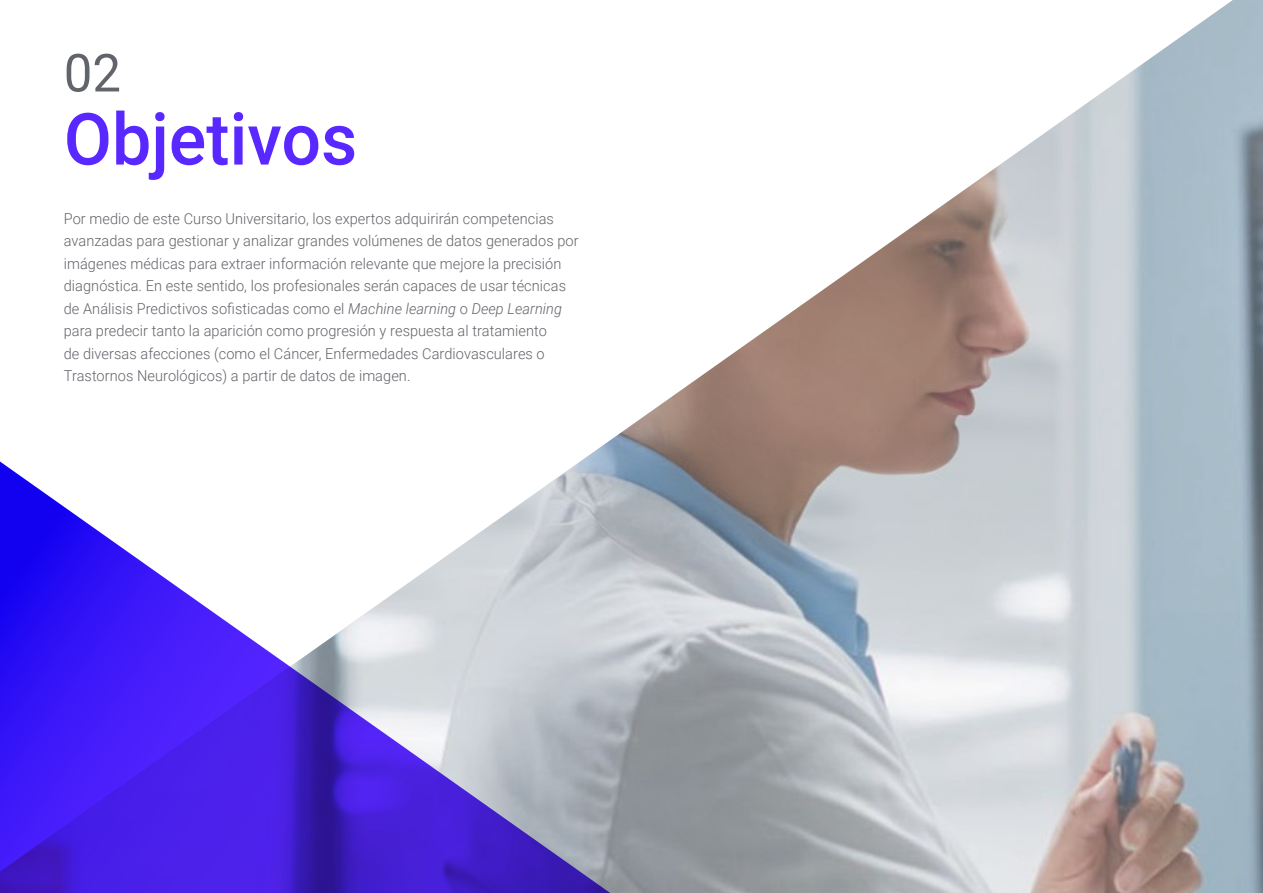
<style>
.page{position:relative;width:1263px;height:893px;background:#fff}
.page>*{position:absolute;margin:0;border:0;box-sizing:border-box;transform-origin:0 0}
.t1{font:500 72px "Roboto";color:#5927ff}
.t2{font:52.5px "Roboto";color:#61646a}
.t3{font:300 15px/22.5px "Roboto";letter-spacing:.005em;color:#61646a}
.s1{font-style:italic}
</style>
<div class="page">
<img style="left:602px;top:0;width:661px;height:893px">
<svg style="left:0;top:446px;width:640px;height:447px"></svg>
<h2 class="t2" style="left:64px;top:36px;width:59px">02</h2>
<h1 class="t1" style="left:64px;top:89px;width:295px">Objetivos</h1>
<p class="t3" style="left:64px;top:207px;width:516px">Por medio de este Curso Universitario, los expertos adquirirán competencias avanzadas para gestionar y analizar grandes volúmenes de datos generados por imágenes médicas para extraer información relevante que mejore la precisión diagnóstica. En este sentido, los profesionales serán capaces de usar técnicas de Análisis Predictivos sofisticadas como el <span class="s1">Machine learning</span> o <span class="s1">Deep Learning </span>para predecir tanto la aparición como progresión y respuesta al tratamiento<br>de diversas afecciones (como el Cáncer, Enfermedades Cardiovasculares o Trastornos Neurológicos) a partir de datos de imagen.</p>
</div>
